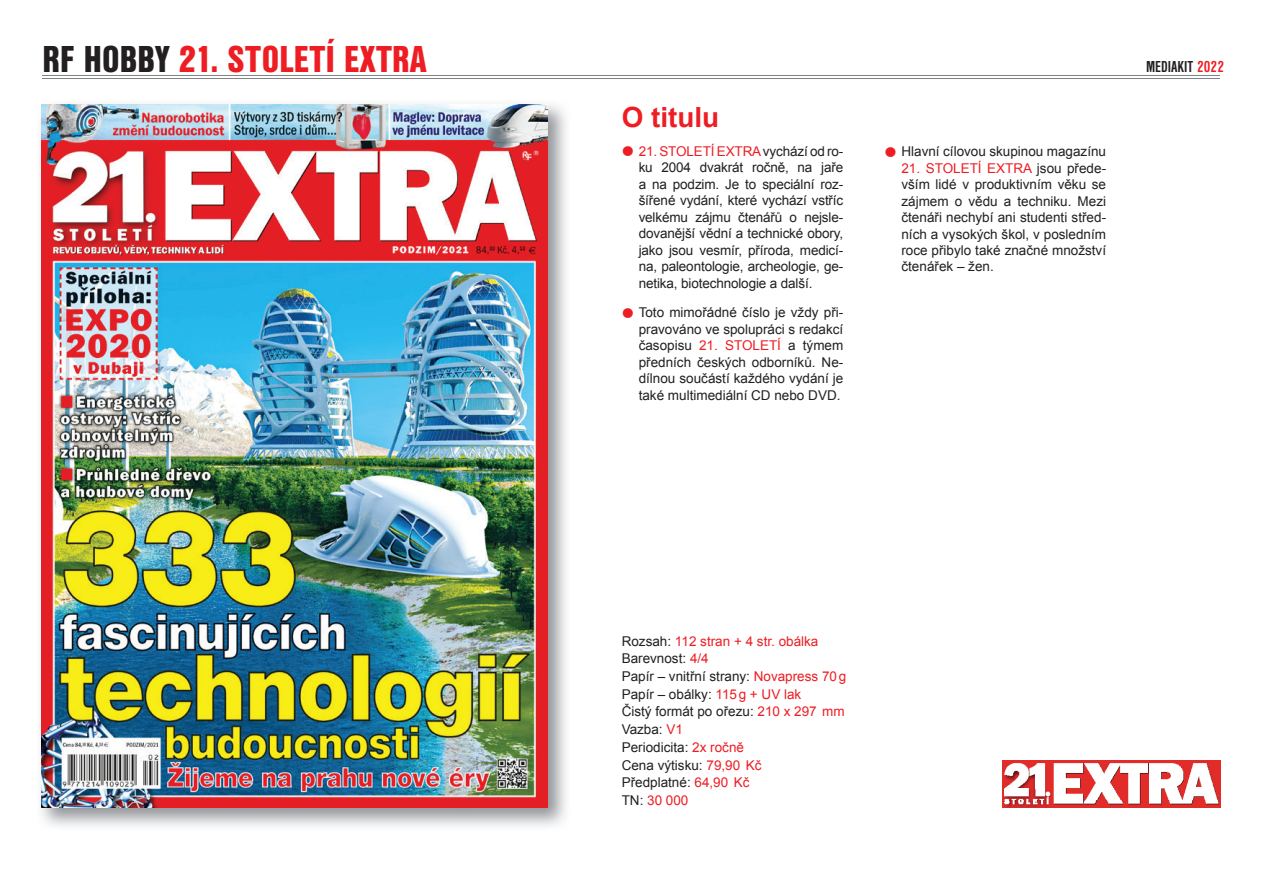
<style>
.page{position:relative;width:1263px;height:893px;background:#fff}
.page>*{position:absolute;margin:0;border:0;box-sizing:border-box;transform-origin:0 0}
.t1{font:39px "Nimbus San DCE Blac Cond";letter-spacing:.005em;color:#ee1d23}
.t2{font:700 27.75px "Arial";color:#ee1d23}
.t3{font:700 condensed 16.5px "Nimbus San DCE";color:#231f20}
.t4{font:13.5px/16.5px "Arial CE";color:#231f20;text-align:justify}
.t5{font:13.5px/17.7px "Arial";color:#231f20}
.t6{font:13.5px "Arial CE";color:#ee1d23}
.s1{color:#231f20}
.s2{font-weight:700;font-size:34.65px;color:#ee1d23}
.s3{color:#ee1d23}
</style>
<div class="page">
<img style="left:41px;top:104px;width:525px;height:722px">
<img style="left:41px;top:105px;width:506px;height:703px">
<hr style="left:43px;top:75px;width:1177px;height:1px;background:#808285">
<hr style="left:43px;top:78px;width:1177px;height:1px;background:#808285">
<img style="left:1002px;top:761px;width:218px;height:46px">
<h1 class="t1" style="left:43px;top:37px;width:385px"><span class="s1">RF HOBBY</span> 21. STOLETÍ EXTRA</h1>
<h2 class="t2" style="left:622px;top:99px;width:99px">O titulu</h2>
<p class="t4" style="left:639px;top:143px;width:206px;text-indent:-17px"><span class="s2">•</span> <span class="s3">21. STOLETÍ EXTRA</span> vychází od ro&shy;ku 2004 dvakrát ročně, na jaře a na podzim. Je to speciální roz&shy;šířené vydání, které vychází vstříc velkému zájmu čtenářů o nejsle&shy;dovanější vědní a technické obory, jako jsou vesmír, příroda, medicí&shy;na, paleontologie, archeologie, ge&shy;netika, biotechnologie a další.</p>
<p class="t4" style="left:639px;top:304px;width:206px;text-indent:-17px"><span class="s2">•</span> Toto mimořádné číslo je vždy při&shy;pravováno ve spolupráci s redakcí časopisu <span class="s3">21. STOLETÍ</span> a týmem předních českých odborníků. Ne&shy;dílnou součástí každého vydání je také multimediální CD nebo DVD.</p>
<p class="t4" style="left:884px;top:143px;width:223px"><span class="s2">•</span> Hlavní cílovou skupinou magazínu</p>
<p class="t4" style="left:901px;top:159px;width:206px"><span class="s3">21. STOLETÍ EXTRA</span> jsou přede&shy;vším lidé v produktivním věku se zájmem o vědu a techniku. Mezi čtenáři nechybí ani studenti střed&shy;ních a vysokých škol, v posledním roce přibylo také značné množství čtenářek – žen.</p>
<p class="t3" style="left:1146px;top:57px;width:80px">MEDIAKIT <span class="s3">2022</span></p>
<p class="t5" style="left:622px;top:632px;width:226px">Rozsah: <span class="s3">112 stran + 4 str. obálka<br></span>Barevnost: <span class="s3">4/4<br></span>Papír – vnitřní strany: <span class="s3">Novapress 70 g<br></span>Papír – obálky: <span class="s3">115 g + UV lak<br></span>Čistý formát po ořezu: <span class="s3">210 x 297 mm<br></span>Vazba: <span class="s3">V1<br></span>Periodicita: <span class="s3">2x ročně<br></span>Cena výtisku: <span class="s3">79,90 Kč<br></span>Předplatné: <span class="s3">64,90 Kč</span></p>
<p class="t6" style="left:622px;top:792px;width:68px"><span class="s1">TN:</span> 30 000</p>
</div>
